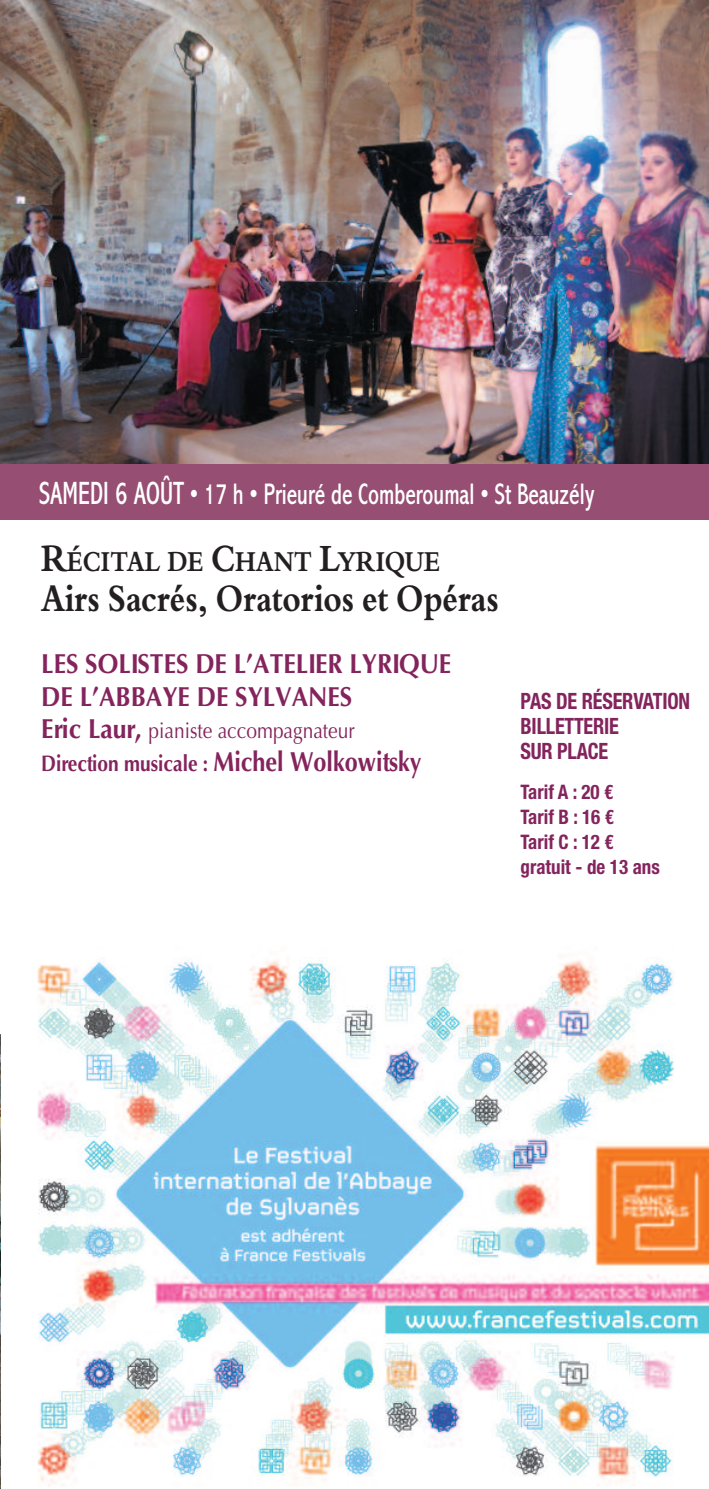
<style>
.page{position:relative;width:709px;height:1489px;background:#fff}
.page>*{position:absolute;margin:0;border:0;box-sizing:border-box;transform-origin:0 0}
.t1{font:700 37.5px "Bergamo Std";color:#231f20;scale:.82 1}
.t2{font:condensed 30px "Abadi";color:#fff;scale:.8 1}
.t3{font:700 28px "Bergamo Std";color:#231f20;scale:.82 1}
.t4{font:700 27.5px/32.5px "Optima";color:#84245d;scale:.9 1}
.t5{font:700 condensed 22.5px/25px "Helvetica Neue";letter-spacing:-.01em;color:#84245d;scale:.9 1}
.t6{font:700 condensed 20px/25px "Helvetica Neue";color:#84245d;scale:.95 1}
.s1{font-size:32.5px}
.s2{font-size:37.5px}
.s3{font-weight:400;font-size:22.5px}
.s4{font-size:22.5px}
.s5{font-size:20px;color:#fff}
</style>
<div class="page">
<div style="left:0;top:462px;width:709px;height:57px;background:#964e73"></div>
<img style="left:0;top:1034px;width:1px;height:454px">
<img style="left:0;top:0;width:709px;height:463px">
<img style="left:37px;top:955px;width:672px;height:531px">
<p class="t2" style="left:39px;top:476px;width:696px"><span class="s1">SAMEDI 6 AOÛT</span> • 17 h • Prieuré de Comberoumal • St Beauzély</p>
<p class="t3" style="left:41px;top:550px;width:488px"><span class="s2">R</span>ÉCITAL DE <span class="s2">C</span>HANT <span class="s2">L</span>YRIQUE</p>
<h1 class="t1" style="left:41px;top:583px;width:559px">Airs Sacrés, Oratorios et Opéras</h1>
<p class="t4" style="left:41px;top:647px;width:457px">LES SOLISTES DE L’ATELIER LYRIQUE<br>DE L’ABBAYE DE SYLVANES</p>
<p class="t4" style="left:41px;top:712px;width:424px">Eric Laur, <span class="s3">pianiste accompagnateur<br></span><span class="s4">Direction musicale :</span> Michel Wolkowitsky</p>
<p class="t5" style="left:520px;top:688px;width:190px">PAS DE RÉSERVATION<br>BILLETTERIE<br>SUR PLACE<span class="s5">ns</span></p>
<p class="t6" style="left:520px;top:779px;width:148px">Tarif A : 20 €<br>Tarif B : 16 €<br>Tarif C : 12 € gratuit - de 13 ans</p>
</div>
